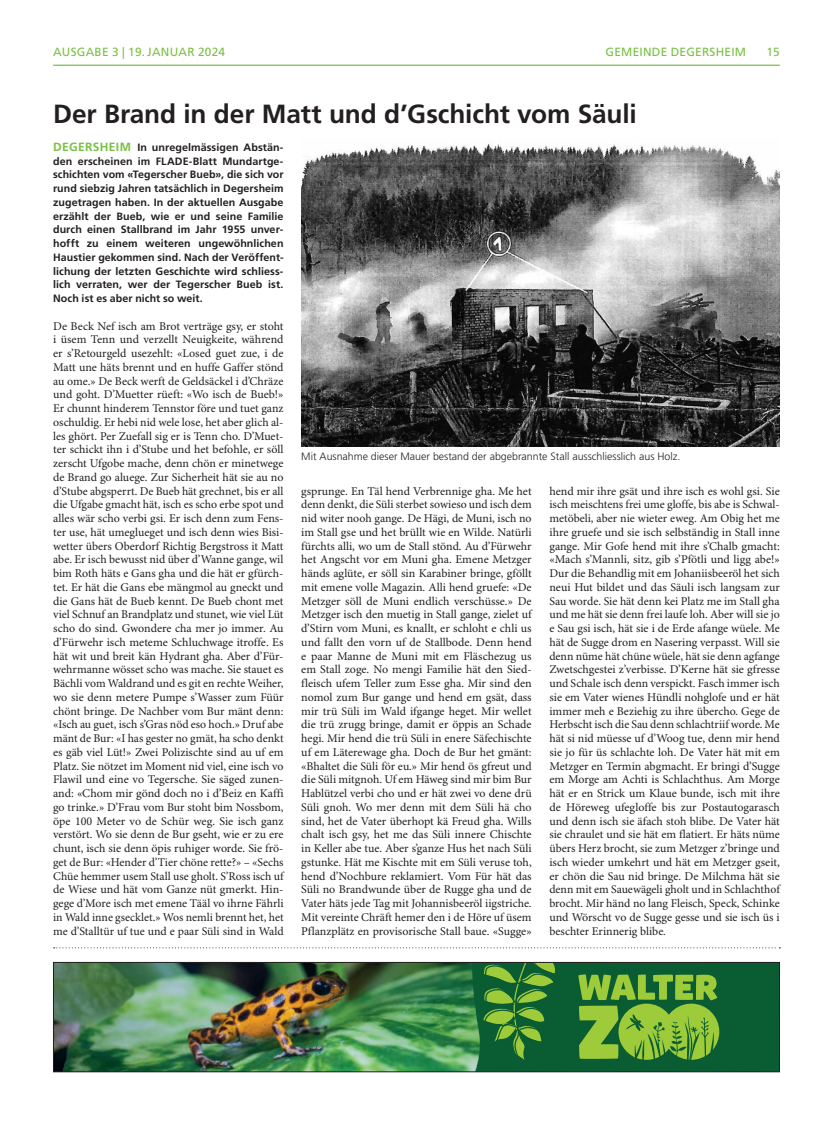
<style>
.page{position:relative;width:833px;height:1134px;background:#fff}
.page>*{position:absolute;margin:0;border:0;box-sizing:border-box;transform-origin:0 0}
.t1{font:700 26.25px "Frutiger LT Std";letter-spacing:-.005em;color:#231f20}
.t2{font:11.88px/13.8px "Minion Pro";color:#231f20;text-align:justify}
.t3{font:11.88px "Frutiger LT Std";letter-spacing:.02em;color:#79c142}
.t4{font:700 10.62px/13.8px "Frutiger LT Std";letter-spacing:.005em;color:#231f20;text-align:justify}
.t5{font:300 10.62px "Frutiger LT Std";color:#231f20}
.s1{font-size:11.88px;color:#79c142}
</style>
<div class="page">
<hr style="left:53px;top:65px;width:727px;height:1px;background:#79c142">
<svg style="left:54px;top:947px;width:726px;height:1px"></svg>
<img style="left:55px;top:964px;width:414px;height:106px">
<svg style="left:469px;top:964px;width:309px;height:106px;background:#398035"></svg>
<div style="left:53px;top:962px;width:727px;height:110px;border:1px solid #231f20"></div>
<img style="left:301px;top:144px;width:479px;height:302px">
<p class="t3" style="left:53px;top:45px;width:18px">AUSGABE</p>
<p class="t3" style="left:112px;top:45px;width:50px">3 | 19.JANUAR</p>
<p class="t3" style="left:198px;top:45px;width:29px">2024</p>
<p class="t3" style="left:605px;top:45px;width:142px">GEMEINDE DEGERSHEIM</p>
<p class="t3" style="left:766px;top:45px;width:15px">15</p>
<h1 class="t1" style="left:53px;top:99px;width:585px">Der Brand in der Matt und d’Gschicht vom Säuli</h1>
<p class="t4" style="left:53px;top:140px;width:232px"><span class="s1">DEGERSHEIM</span> In unregelmässigen Abstän&shy;den erscheinen im FLADE-Blatt Mundartge&shy;schichten vom «Tegerscher Bueb», die sich vor rund siebzig Jahren tatsächlich in Degersheim zugetragen haben. In der aktuellen Ausgabe erzählt der Bueb, wie er und seine Familie durch einen Stallbrand im Jahr 1955 unver&shy;hofft zu einem weiteren ungewöhnlichen Haustier gekommen sind. Nach der Veröffent&shy;lichung der letzten Geschichte wird schliess&shy;lich verraten, wer der Tegerscher Bueb ist.<br>Noch ist es aber nicht so weit.</p>
<p class="t2" style="left:53px;top:319px;width:232px">De Beck Nef isch am Brot verträge gsy, er stoht i üsem Tenn und verzellt Neuigkeite, während er s’Retourgeld usezehlt: «Losed guet zue, i de Matt une häts brennt und en huffe Gaffer stönd au ome.» De Beck werft de Geldsäckel i d’Chräze und goht. D’Muetter rüeft: «Wo isch de Bueb!» Er chunnt hinderem Tennstor före und tuet ganz oschuldig. Er hebi nid wele lose, het aber glich al&shy;les ghört. Per Zuefall sig er is Tenn cho. D’Muet&shy;ter schickt ihn i d’Stube und het befohle, er söll zerscht Ufgobe mache, denn chön er minetwege de Brand go aluege. Zur Sicherheit hät sie au no d’Stube abgsperrt. De Bueb hät grechnet, bis er all die Ufgabe gmacht hät, isch es scho erbe spot und alles wär scho verbi gsi. Er isch denn zum Fens&shy;ter use, hät umeglueget und isch denn wies Bisi&shy;wetter übers Oberdorf Richtig Bergstross it Matt abe. Er isch bewusst nid über d’Wanne gange, wil bim Roth häts e Gans gha und die hät er gfürch&shy;tet. Er hät die Gans ebe mängmol au gneckt und die Gans hät de Bueb kennt. De Bueb chont met viel Schnuf an Brandplatz und stunet, wie viel Lüt scho do sind. Gwondere cha mer jo immer. Au d’Fürwehr isch meteme Schluchwage itroffe. Es hät wit und breit kän Hydrant gha. Aber d’Für&shy;wehrmanne wösset scho was mache. Sie stauet es Bächli vom Waldrand und es git en rechte Weiher, wo sie denn metere Pumpe s’Wasser zum Füür chönt bringe. De Nachber vom Bur mänt denn: «Isch au guet, isch s’Gras nöd eso hoch.» Druf abe mänt de Bur: «I has gester no gmät, ha scho denkt es gäb viel Lüt!» Zwei Polizischte sind au uf em Platz. Sie nötzet im Moment nid viel, eine isch vo Flawil und eine vo Tegersche. Sie säged zunen&shy;and: «Chom mir gönd doch no i d’Beiz en Kaffi go trinke.» D’Frau vom Bur stoht bim Nossbom, öpe 100 Meter vo de Schür weg. Sie isch ganz verstört. Wo sie denn de Bur gseht, wie er zu ere chunt, isch sie denn öpis ruhiger worde. Sie frö&shy;get de Bur: «Hender d’Tier chöne rette?» – «Sechs Chüe hemmer usem Stall use gholt. S’Ross isch uf de Wiese und hät vom Ganze nüt gmerkt. Hin&shy;gege d’More isch met emene Tääl vo ihrne Fährli in Wald inne gsecklet.» Wos nemli brennt het, het me d’Stalltür uf tue und e paar Süli sind in Wald</p>
<p class="t5" style="left:301px;top:450px;width:381px">Mit Ausnahme dieser Mauer bestand der abgebrannte Stall ausschliesslich aus Holz.</p>
<p class="t2" style="left:301px;top:484px;width:232px">gsprunge. En Täl hend Verbrennige gha. Me het denn denkt, die Süli sterbet sowieso und isch dem nid witer nooh gange. De Hägi, de Muni, isch no im Stall gse und het brüllt wie en Wilde. Natürli fürchts alli, wo um de Stall stönd. Au d’Fürwehr het Angscht vor em Muni gha. Emene Metzger händs aglüte, er söll sin Karabiner bringe, gföllt mit emene volle Magazin. Alli hend gruefe: «De Metzger söll de Muni endlich verschüsse.» De Metzger isch den muetig in Stall gange, zielet uf d’Stirn vom Muni, es knallt, er schloht e chli us und fallt den vorn uf de Stallbode. Denn hend e paar Manne de Muni mit em Fläschezug us em Stall zoge. No mengi Familie hät den Sied&shy;fleisch ufem Teller zum Esse gha. Mir sind den nomol zum Bur gange und hend em gsät, dass mir trü Süli im Wald ifgange heget. Mir wellet die trü zrugg bringe, damit er öppis an Schade hegi. Mir hend die trü Süli in enere Säfechischte uf em Läterewage gha. Doch de Bur het gmänt: «Bhaltet die Süli för eu.» Mir hend ös gfreut und die Süli mitgnoh. Uf em Häweg sind mir bim Bur Hablützel verbi cho und er hät zwei vo dene drü Süli gnoh. Wo mer denn mit dem Süli hä cho sind, het de Vater überhopt kä Freud gha. Wills chalt isch gsy, het me das Süli innere Chischte in Keller abe tue. Aber s’ganze Hus het nach Süli gstunke. Hät me Kischte mit em Süli veruse toh, hend d’Nochbure reklamiert. Vom Für hät das Süli no Brandwunde über de Rugge gha und de Vater häts jede Tag mit Johannisbeeröl iigstriche.<br>Mit vereinte Chräft hemer den i de Höre uf üsem Pflanzplätz en provisorische Stall baue. «Sugge»</p>
<p class="t2" style="left:549px;top:484px;width:232px">hend mir ihre gsät und ihre isch es wohl gsi. Sie isch meischtens frei ume gloffe, bis abe is Schwal&shy;metöbeli, aber nie wieter eweg. Am Obig het me ihre gruefe und sie isch selbständig in Stall inne gange. Mir Gofe hend mit ihre s’Chalb gmacht: «Mach s’Mannli, sitz, gib s’Pfötli und ligg abe!» Dur die Behandlig mit em Johaniisbeeröl het sich neui Hut bildet und das Säuli isch langsam zur Sau worde. Sie hät denn kei Platz me im Stall gha und me hät sie denn frei laufe loh. Aber will sie jo e Sau gsi isch, hät sie i de Erde afange wüele. Me hät de Sugge drom en Nasering verpasst. Will sie denn nüme hät chüne wüele, hät sie denn agfange Zwetschgestei z’verbisse. D’Kerne hät sie gfresse und Schale isch denn verspickt. Fasch immer isch sie em Vater wienes Hündli nohglofe und er hät immer meh e Beziehig zu ihre übercho. Gege de Herbscht isch die Sau denn schlachtriif worde. Me hät si nid müesse uf d’Woog tue, denn mir hend sie jo für üs schlachte loh. De Vater hät mit em Metzger en Termin abgmacht. Er bringi d’Sugge em Morge am Achti is Schlachthus. Am Morge hät er en Strick um Klaue bunde, isch mit ihre de Höreweg ufegloffe bis zur Postautogarasch und denn isch sie äfach stoh blibe. De Vater hät sie chraulet und sie hät em flatiert. Er häts nüme übers Herz brocht, sie zum Metzger z’bringe und isch wieder umkehrt und hät em Metzger gseit, er chön die Sau nid bringe. De Milchma hät sie denn mit em Sauewägeli gholt und in Schlachthof brocht. Mir händ no lang Fleisch, Speck, Schinke und Wörscht vo de Sugge gesse und sie isch üs i beschter Erinnerig blibe.</p>
</div>
